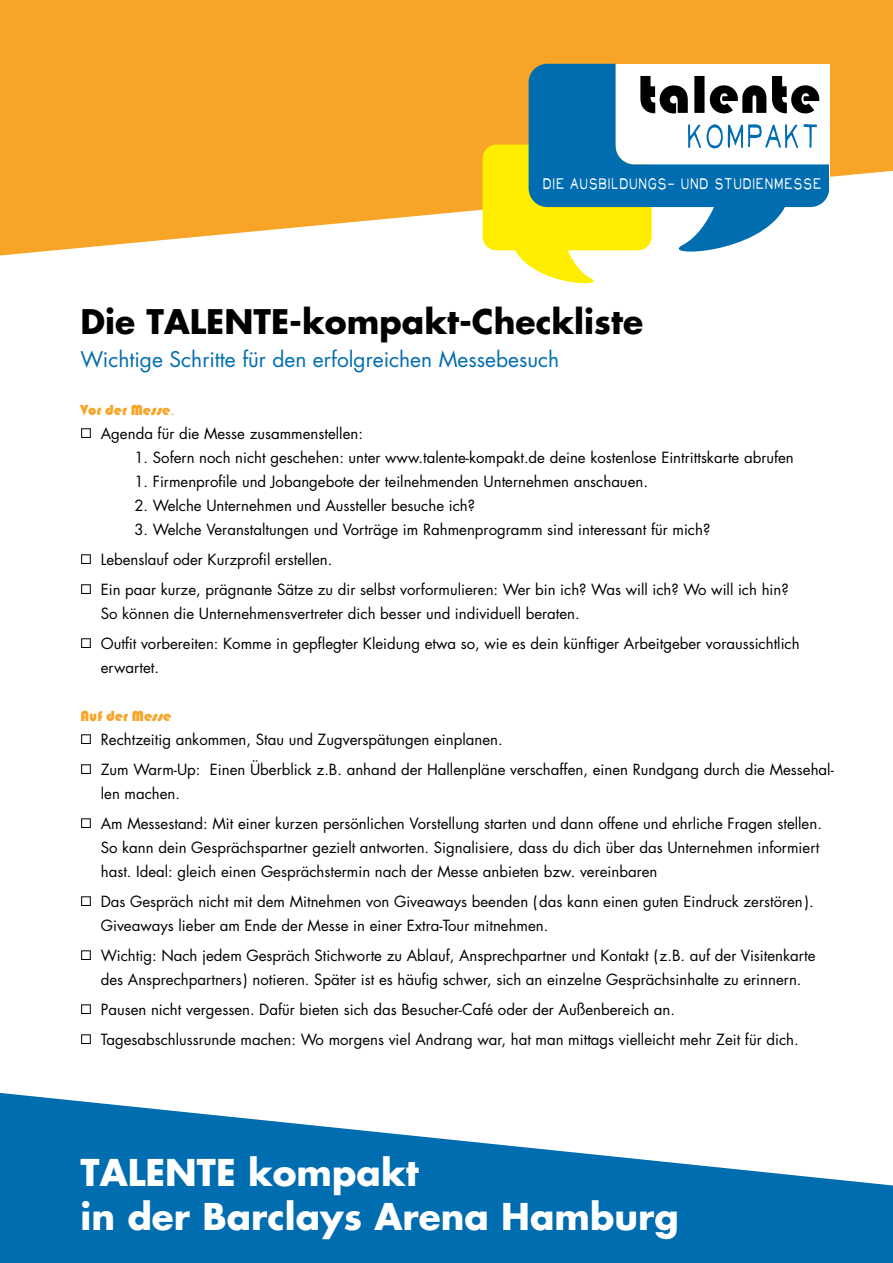
<style>
.page{position:relative;width:893px;height:1263px;background:#fff}
.page>*{position:absolute;margin:0;border:0;box-sizing:border-box;transform-origin:0 0}
.t1{font:700 35.85px/44px "Futura";color:#fff}
.t2{font:700 33px "Futura";color:#000}
.t3{font:21px "Futura";color:#006db1}
.t4{font:18.45px "Neo Retro Fill";color:#fff;scale:.7 1}
.t5{font:15px/30px "Futura";color:#000}
.t6{font:15px "Bauhaus 93";color:#f7a427}
.s1{font-family:"Futura"}
</style>
<div class="page">
<svg style="left:0;top:0;width:893px;height:255px;background:#f7ac3c"></svg>
<svg style="left:0;top:1093px;width:893px;height:170px;fill:#006db1"></svg>
<div style="left:81px;top:428px;width:10px;height:10px;border:1px solid #000"></div>
<div style="left:81px;top:554px;width:10px;height:10px;border:1px solid #000"></div>
<div style="left:81px;top:584px;width:10px;height:10px;border:1px solid #000"></div>
<div style="left:81px;top:638px;width:10px;height:10px;border:1px solid #000"></div>
<div style="left:81px;top:734px;width:10px;height:10px;border:1px solid #000"></div>
<div style="left:81px;top:764px;width:10px;height:10px;border:1px solid #000"></div>
<div style="left:81px;top:818px;width:10px;height:10px;border:1px solid #000"></div>
<div style="left:81px;top:896px;width:10px;height:10px;border:1px solid #000"></div>
<div style="left:81px;top:950px;width:10px;height:10px;border:1px solid #000"></div>
<div style="left:81px;top:1004px;width:10px;height:10px;border:1px solid #000"></div>
<div style="left:81px;top:1034px;width:10px;height:10px;border:1px solid #000"></div>
<svg style="left:483px;top:145px;width:111px;height:139px"></svg>
<svg style="left:529px;top:64px;width:300px;height:194px"></svg>
<svg style="left:706px;top:124px;width:111px;height:24px"></svg>
<svg style="left:640px;top:76px;width:179px;height:37px"></svg>
<p class="t4" style="left:543px;top:174px;width:400px">DIE AUSBILDUNGS- UND STUDIENMESSE</p>
<h2 class="t2" style="left:80px;top:298px;width:564px">Die TALENTE-kompakt-Checkliste</h2>
<h3 class="t3" style="left:80px;top:344px;width:480px">Wichtige Schritte für den erfolgreichen Messebesuch</h3>
<p class="t6" style="left:80px;top:401px;width:96px">Vor der Messe<span class="s1">.</span></p>
<p class="t5" style="left:101px;top:418px;width:264px">Agenda für die Messe zusammenstellen:</p>
<p class="t5" style="left:134px;top:442px;width:661px">1. Sofern noch nicht geschehen: unter www.talente-kompakt.de deine kostenlose Eintrittskarte abrufen</p>
<p class="t5" style="left:134px;top:466px;width:515px">1. Firmenprofile und Jobangebote der teilnehmenden Unternehmen anschauen.</p>
<p class="t5" style="left:134px;top:490px;width:342px">2. Welche Unternehmen und Aussteller besuche ich?</p>
<p class="t5" style="left:101px;top:514px;width:689px;text-indent:34px">3. Welche Veranstaltungen und Vorträge im Rahmenprogramm sind interessant für mich?<br>Lebenslauf oder Kurzprofil erstellen.<br>Ein paar kurze, prägnante Sätze zu dir selbst vorformulieren: Wer bin ich? Was will ich? Wo will ich hin?</p>
<p class="t5" style="left:101px;top:598px;width:700px">So können die Unternehmensvertreter dich besser und individuell beraten.<br>Outfit vorbereiten: Komme in gepflegter Kleidung etwa so, wie es dein künftiger Arbeitgeber voraussichtlich</p>
<p class="t5" style="left:101px;top:652px;width:60px">erwartet.</p>
<p class="t6" style="left:80px;top:707px;width:93px">Auf der Messe</p>
<p class="t5" style="left:101px;top:724px;width:734px">Rechtzeitig ankommen, Stau und Zugverspätungen einplanen.<br>Zum Warm-Up: Einen Überblick z.B. anhand der Hallenpläne verschaffen, einen Rundgang durch die Messehal-</p>
<p class="t5" style="left:101px;top:778px;width:723px">len machen.<br>Am Messestand: Mit einer kurzen persönlichen Vorstellung starten und dann offene und ehrliche Fragen stellen.</p>
<p class="t5" style="left:101px;top:835px;width:720px;line-height:24px">So kann dein Gesprächspartner gezielt antworten. Signalisiere, dass du dich über das Unternehmen informiert hast. Ideal: gleich einen Gesprächstermin nach der Messe anbieten bzw. vereinbaren</p>
<p class="t5" style="left:101px;top:889px;width:714px;line-height:24px">Das Gespräch nicht mit dem Mitnehmen von Giveaways beenden (das kann einen guten Eindruck zerstören).<br>Giveaways lieber am Ende der Messe in einer Extra-Tour mitnehmen.</p>
<p class="t5" style="left:101px;top:943px;width:716px;line-height:24px">Wichtig: Nach jedem Gespräch Stichworte zu Ablauf, Ansprechpartner und Kontakt (z.B. auf der Visitenkarte des Ansprechpartners) notieren. Später ist es häufig schwer, sich an einzelne Gesprächsinhalte zu erinnern.</p>
<p class="t5" style="left:101px;top:994px;width:699px">Pausen nicht vergessen. Dafür bieten sich das Besucher-Café oder der Außenbereich an.<br>Tagesabschlussrunde machen: Wo morgens viel Andrang war, hat man mittags vielleicht mehr Zeit für dich.</p>
<h1 class="t1" style="left:81px;top:1149px;width:600px">TALENTE kompakt<br>in der Barclays Arena Hamburg</h1>
</div>
